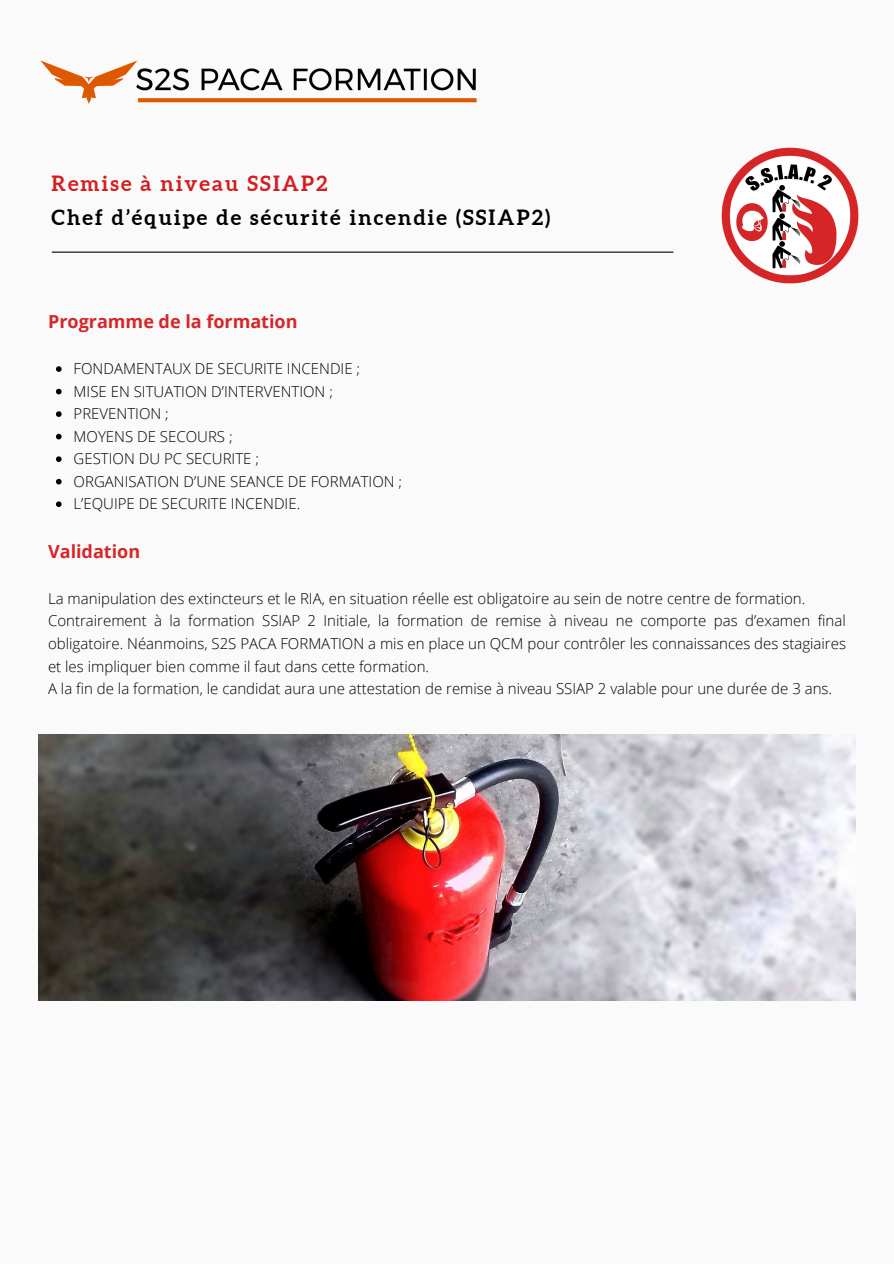
<style>
.page{position:relative;width:894px;height:1264px;background:#fff}
.page>*{position:absolute;margin:0;border:0;box-sizing:border-box;transform-origin:0 0}
.t1{font:700 21px "Aleo";letter-spacing:.1em;color:#000}
.t2{font:700 21px "Aleo";letter-spacing:.1em;color:#d61c1e}
.t3{font:700 18px "Open Sans";color:#d62628}
.t4{font:300 15px/22.5px "Open Sans";color:#000;text-align:justify}
</style>
<div class="page">
<div style="left:0;top:0;width:893px;height:1263px;background:#fafafa"></div>
<svg style="left:56px;top:366px;width:6px;height:6px"></svg>
<svg style="left:56px;top:389px;width:6px;height:5px"></svg>
<svg style="left:56px;top:411px;width:6px;height:6px"></svg>
<svg style="left:56px;top:434px;width:6px;height:5px"></svg>
<svg style="left:56px;top:456px;width:6px;height:6px"></svg>
<svg style="left:56px;top:479px;width:6px;height:5px"></svg>
<svg style="left:56px;top:501px;width:6px;height:6px"></svg>
<img style="left:39px;top:735px;width:816px;height:265px">
<img style="left:40px;top:60px;width:437px;height:44px">
<hr style="left:52px;top:251px;width:620px;height:2px;background:#000">
<img style="left:721px;top:147px;width:136px;height:136px">
<p class="t2" style="left:52px;top:172px;width:277px">Remise à niveau SSIAP2</p>
<p class="t1" style="left:52px;top:205px;width:500px">Chef d’équipe de sécurité incendie (SSIAP2)</p>
<p class="t3" style="left:48px;top:309px;width:251px">Programme de la formation</p>
<p class="t4" style="left:74px;top:357px;width:288px">FONDAMENTAUX DE SECURITE INCENDIE ;</p>
<p class="t4" style="left:74px;top:379px;width:261px">MISE EN SITUATION D’INTERVENTION ;</p>
<p class="t4" style="left:74px;top:402px;width:97px">PREVENTION ;</p>
<p class="t4" style="left:74px;top:424px;width:160px">MOYENS DE SECOURS ;</p>
<p class="t4" style="left:74px;top:447px;width:187px">GESTION DU PC SECURITE ;</p>
<p class="t4" style="left:74px;top:469px;width:330px">ORGANISATION D’UNE SEANCE DE FORMATION ;</p>
<p class="t4" style="left:74px;top:492px;width:228px">L’EQUIPE DE SECURITE INCENDIE.</p>
<p class="t3" style="left:48px;top:538px;width:94px">Validation</p>
<p class="t4" style="left:48px;top:587px;width:758px">La manipulation des extincteurs et le RIA, en situation réelle est obligatoire au sein de notre centre de formation.</p>
<p class="t4" style="left:48px;top:609px;width:799px">Contrairement à la formation SSIAP 2 Initiale, la formation de remise à niveau ne comporte pas d’examen final obligatoire. Néanmoins, S2S PACA FORMATION a mis en place un QCM pour contrôler les connaissances des stagiaires et les impliquer bien comme il faut dans cette formation.</p>
<p class="t4" style="left:48px;top:677px;width:785px">A la fin de la formation, le candidat aura une attestation de remise à niveau SSIAP 2 valable pour une durée de 3 ans.</p>
</div>
